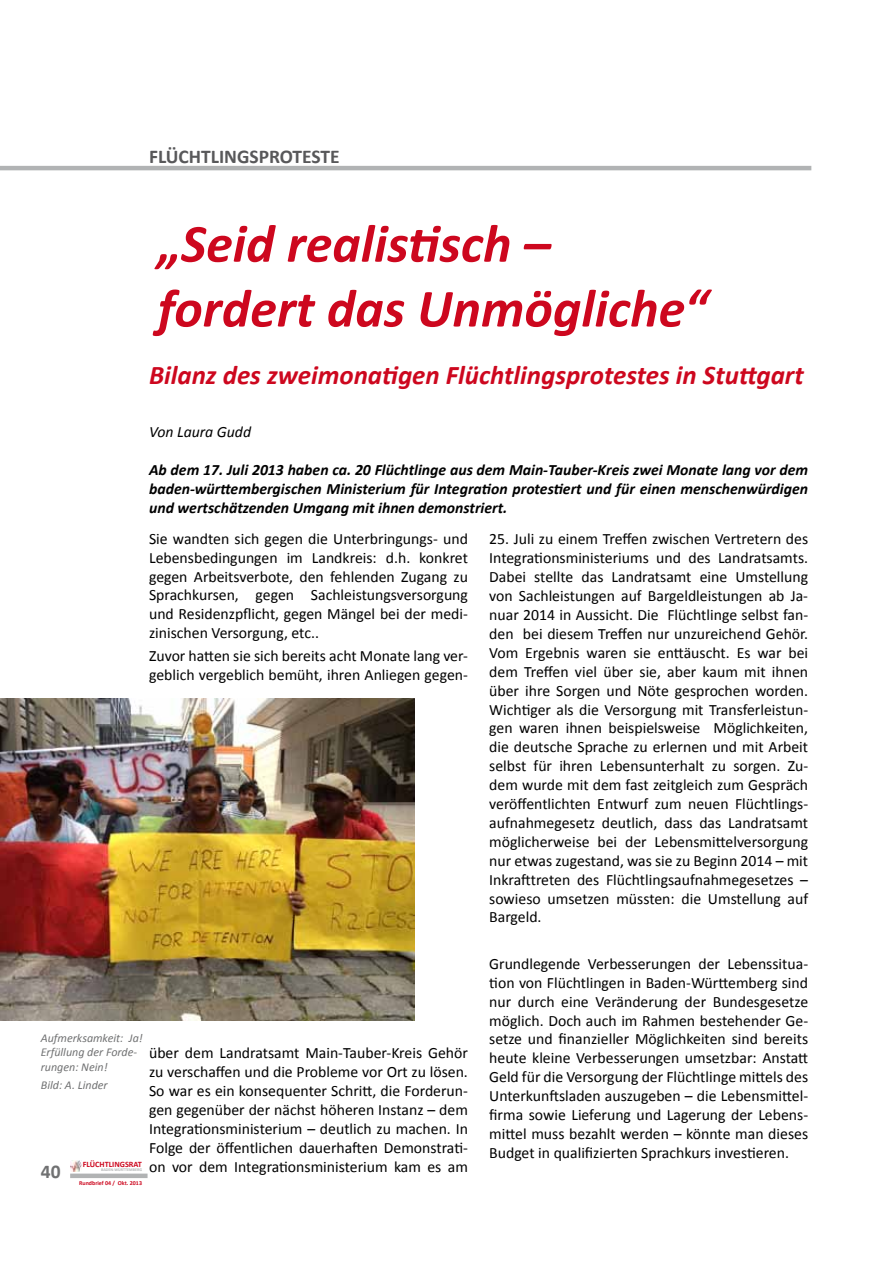
<style>
.page{position:relative;width:893px;height:1263px;background:#fff}
.page>*{position:absolute;margin:0;border:0;box-sizing:border-box;transform-origin:0 0}
.t1{font:italic 700 54px/64.8px "Calibri";color:#cd071e}
.t2{font:italic 700 27px "Calibri";color:#cd071e}
.t3{font:700 19.5px "Calibri";color:#58585a}
.t4{font:700 19.5px "Calibri";color:#707172}
.t5{font:15.75px/18.9px "Calibri";color:#000;text-align:justify}
.t6{font:italic 700 15.75px/18.9px "Calibri";color:#000;text-align:justify}
.t7{font:italic 15.75px "Calibri";color:#000}
.t8{font:italic 12px/14.4px "Calibri";color:#707172}
.t9{font:700 8.25px "Calibri";color:#cd071e}
.t10{font:700 6px "Calibri";color:#cd071e}
.t11{font:700 4.05px "Calibri";color:#b1b3b4}
</style>
<div class="page">
<div style="left:70px;top:1173px;width:78px;height:5px;background:#b1b3b4"></div>
<svg style="left:70px;top:1161px;width:12px;height:11px"></svg>
<hr style="left:0;top:166px;width:811px;height:4px;background:#b1b3b4">
<img style="left:0;top:699px;width:414px;height:321px">
<p class="t3" style="left:149px;top:145px;width:192px">FLÜCHTLINGSPROTESTE</p>
<h1 class="t1" style="left:158px;top:211px;width:552px">„Seid realistisch – fordert das Unmögliche“</h1>
<h2 class="t2" style="left:149px;top:358px;width:656px">Bilanz des zweimonatigen Flüchtlingsprotestes in Stuttgart</h2>
<p class="t7" style="left:149px;top:421px;width:104px">Von Laura Gudd</p>
<p class="t6" style="left:149px;top:461px;width:661px">Ab dem 17. Juli 2013 haben ca. 20 Flüchtlinge aus dem Main-Tauber-Kreis zwei Monate lang vor dem baden-württembergischen Ministerium für Integration protestiert und für einen menschenwürdigen und wertschätzenden Umgang mit ihnen demonstriert.</p>
<p class="t5" style="left:149px;top:529px;width:320px">Sie wandten sich gegen die Unterbringungs- und Lebensbedingungen im Landkreis: d.h. konkret gegen Arbeitsverbote, den fehlenden Zugang zu Sprachkursen, gegen Sachleistungsversorgung und Residenzpflicht, gegen Mängel bei der medi&shy;zinischen Versorgung, etc..</p>
<p class="t5" style="left:149px;top:647px;width:320px">Zuvor hatten sie sich bereits acht Monate lang ver&shy;geblich vergeblich bemüht, ihren Anliegen gegen-</p>
<p class="t8" style="left:41px;top:1030px;width:103px">Aufmerksamkeit: Ja!<br>Erfüllung der Forde&shy;rungen: Nein!</p>
<p class="t8" style="left:41px;top:1078px;width:68px">Bild: A. Linder</p>
<p class="t5" style="left:149px;top:1044px;width:320px">über dem Landratsamt Main-Tauber-Kreis Gehör zu verschaffen und die Probleme vor Ort zu lösen.<br>So war es ein konsequenter Schritt, die Forderun&shy;gen gegenüber der nächst höheren Instanz – dem Integrationsministerium – deutlich zu machen. In Folge der öffentlichen dauerhaften Demonstrati&shy;on vor dem Integrationsministerium kam es am</p>
<p class="t9" style="left:83px;top:1159px;width:61px">FLÜCHTLINGSRAT</p>
<p class="t11" style="left:101px;top:1167px;width:42px">BADEN-WÜRTTEMBERG</p>
<p class="t4" style="left:41px;top:1159px;width:21px">40</p>
<p class="t10" style="left:79px;top:1179px;width:64px">Rundbrief 04 / Okt. 2013</p>
<p class="t5" style="left:489px;top:530px;width:320px">25. Juli zu einem Treffen zwischen Vertretern des Integrationsministeriums und des Landratsamts.<br>Dabei stellte das Landratsamt eine Umstellung von Sachleistungen auf Bargeldleistungen ab Ja&shy;nuar 2014 in Aussicht. Die Flüchtlinge selbst fan&shy;den bei diesem Treffen nur unzureichend Gehör.<br>Vom Ergebnis waren sie enttäuscht. Es war bei dem Treffen viel über sie, aber kaum mit ihnen über ihre Sorgen und Nöte gesprochen worden.<br>Wichtiger als die Versorgung mit Transferleistun&shy;gen waren ihnen beispielsweise Möglichkeiten, die deutsche Sprache zu erlernen und mit Arbeit selbst für ihren Lebensunterhalt zu sorgen. Zu&shy;dem wurde mit dem fast zeitgleich zum Gespräch veröffentlichten Entwurf zum neuen Flüchtlings&shy;aufnahmegesetz deutlich, dass das Landratsamt möglicherweise bei der Lebensmittelversorgung nur etwas zugestand, was sie zu Beginn 2014 – mit Inkrafttreten des Flüchtlingsaufnahmegesetzes – sowieso umsetzen müssten: die Umstellung auf Bargeld.</p>
<p class="t5" style="left:489px;top:954px;width:320px">Grundlegende Verbesserungen der Lebenssitua&shy;tion von Flüchtlingen in Baden-Württemberg sind nur durch eine Veränderung der Bundesgesetze möglich. Doch auch im Rahmen bestehender Ge&shy;setze und finanzieller Möglichkeiten sind bereits heute kleine Verbesserungen umsetzbar: Anstatt Geld für die Versorgung der Flüchtlinge mittels des Unterkunftsladen auszugeben – die Lebensmittel&shy;firma sowie Lieferung und Lagerung der Lebens&shy;mittel muss bezahlt werden – könnte man dieses Budget in qualifizierten Sprachkurs investieren.</p>
</div>
